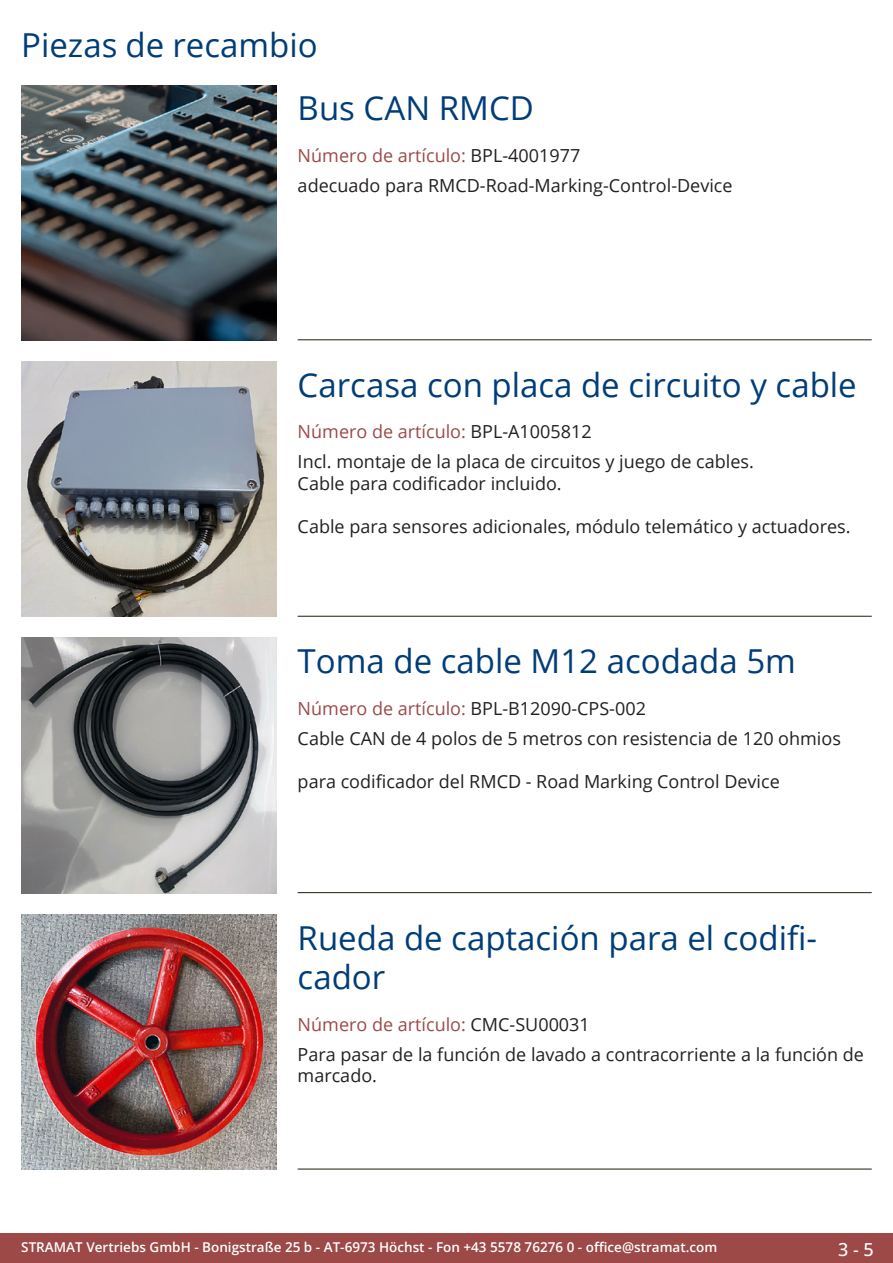
<style>
.page{position:relative;width:893px;height:1263px;background:#fff}
.page>*{position:absolute;margin:0;border:0;box-sizing:border-box;transform-origin:0 0}
.Produkttitel{font:33px/39.6px "Open Sans";color:#003d78}
.RastTitel{font:33px "Open Sans";color:#003d78}
.Beschreibung_Text{font:18px/21.6px "Open Sans";color:#231f20}
.TechDaten_Überschrif{font:18px "Open Sans";color:#9c4948}
.TechDaten_Überschrif-2{font:18px "Open Sans";color:#231f20}
.t1{font:500 18px "Open Sans";color:#fff}
.t2{font:600 13.5px "Open Sans";color:#fff}
.s1{color:#231f20}
.s2{color:#9c4948}
</style>
<div class="page">
<div style="left:0;top:1233px;width:893px;height:30px;background:#9c4948"></div>
<hr style="left:298px;top:340px;width:574px;height:1px;background:#201d08">
<hr style="left:298px;top:616px;width:574px;height:1px;background:#201d08">
<hr style="left:298px;top:892px;width:574px;height:1px;background:#201d08">
<hr style="left:298px;top:1169px;width:574px;height:1px;background:#201d08">
<img style="left:21px;top:85px;width:255px;height:255px">
<img style="left:21px;top:361px;width:255px;height:256px">
<img style="left:21px;top:638px;width:255px;height:255px">
<img style="left:21px;top:914px;width:255px;height:255px">
<p class="RastTitel" style="left:21px;top:22px;width:298px">Piezas de recambio</p>
<p class="Produkttitel" style="left:298px;top:88px;width:238px">Bus CAN RMCD</p>
<p class="TechDaten_Überschrif" style="left:298px;top:143px;width:284px">Número de artículo: <span class="s1">BPL-4001977</span></p>
<p class="Beschreibung_Text" style="left:298px;top:174px;width:436px">adecuado para RMCD-Road-Marking-Control-Device</p>
<p class="Produkttitel" style="left:298px;top:364px;width:561px">Carcasa con placa de circuito y cable</p>
<p class="TechDaten_Überschrif" style="left:298px;top:420px;width:296px">Número de artículo: <span class="s1">BPL-A1005812</span></p>
<p class="Beschreibung_Text" style="left:298px;top:450px;width:458px">Incl. montaje de la placa de circuitos y juego de cables.<br>Cable para codificador incluido.</p>
<p class="Beschreibung_Text" style="left:298px;top:515px;width:554px">Cable para sensores adicionales, módulo telemático y actuadores.</p>
<p class="Produkttitel" style="left:298px;top:640px;width:500px">Toma de cable M12 acodada 5m</p>
<p class="TechDaten_Überschrif-2" style="left:298px;top:696px;width:350px"><span class="s2">Número de artículo:</span> BPL-B12090-CPS-002</p>
<p class="Beschreibung_Text" style="left:298px;top:727px;width:545px">Cable CAN de 4 polos de 5 metros con resistencia de 120 ohmios</p>
<p class="Beschreibung_Text" style="left:298px;top:770px;width:484px">para codificador del RMCD - Road Marking Control Device</p>
<p class="Produkttitel" style="left:298px;top:917px;width:518px">Rueda de captación para el codifi&shy;cador</p>
<p class="TechDaten_Überschrif" style="left:298px;top:1012px;width:294px">Número de artículo: <span class="s1">CMC-SU00031</span></p>
<p class="Beschreibung_Text" style="left:298px;top:1043px;width:568px">Para pasar de la función de lavado a contracorriente a la función de marcado.</p>
<p class="t2" style="left:21px;top:1238px;width:698px">STRAMAT Vertriebs GmbH - Bonigstraße 25 b - AT-6973 Höchst - Fon +43 5578 76276 0 - office@stramat.com</p>
<p class="t1" style="left:838px;top:1237px;width:37px">3 - 5</p>
</div>
